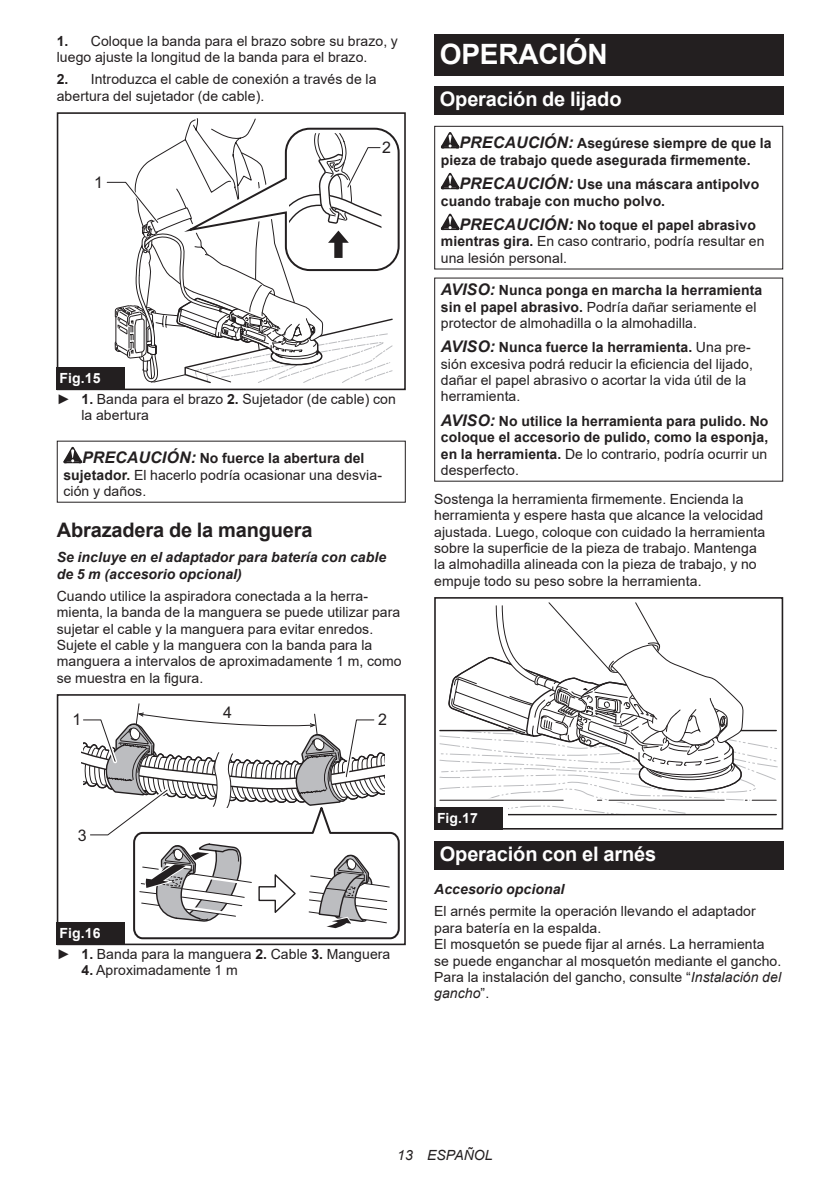
<style>
.page{position:relative;width:840px;height:1191px;background:#fff}
.page>*{position:absolute;margin:0;border:0;box-sizing:border-box;transform-origin:0 0}
.t1{font:700 28px "Arial";letter-spacing:-.01em;color:#fff}
.t2{font:700 20px "Arial";letter-spacing:-.01em;color:#fff}
.t3{font:700 20px "Arial";letter-spacing:-.01em;color:#231f20}
.t4{font:16px "Arial";color:#231f20}
.t5{font:14px/16.4px "Arial";letter-spacing:.005em;color:#231f20}
.t6{font:700 14px/16.4px "Arial";letter-spacing:.005em;color:#231f20}
.t7{font:italic 700 14px/16.4px "Arial";letter-spacing:.005em;color:#231f20}
.t8{font:italic 14px "Arial";letter-spacing:.005em;color:#231f20}
.t9{font:700 14px "Arial";color:#fff}
.s1{font-weight:700}
.s2{font-weight:700;color:#fff}
.s3{font-weight:700;font-style:italic;font-size:16px}
.s4{font-style:italic;font-size:16px}
.s5{font-weight:400}
.s6{font-style:italic}
</style>
<div class="page">
<div style="left:57px;top:112px;width:348px;height:278px;border:2px solid #231f20"></div>
<svg style="left:104px;top:112px;width:296px;height:272px"></svg>
<div style="left:57px;top:367px;width:68px;height:23px;background:#231f20"></div>
<svg style="left:63px;top:447px;width:19px;height:16px"></svg>
<div style="left:57px;top:694px;width:348px;height:251px;border:2px solid #231f20"></div>
<svg style="left:81px;top:703px;width:319px;height:237px"></svg>
<div style="left:57px;top:922px;width:68px;height:23px;background:#231f20"></div>
<div style="left:434px;top:34px;width:348px;height:41px;background:#231f20"></div>
<div style="left:434px;top:86px;width:348px;height:29px;background:#231f20"></div>
<svg style="left:440px;top:132px;width:19px;height:16px"></svg>
<svg style="left:440px;top:173px;width:19px;height:16px"></svg>
<svg style="left:440px;top:214px;width:19px;height:16px"></svg>
<div style="left:434px;top:126px;width:348px;height:143px;border:1px solid #231f20"></div>
<svg style="left:439px;top:602px;width:338px;height:213px"></svg>
<div style="left:434px;top:801px;width:73px;height:28px;background:#fff"></div>
<div style="left:434px;top:597px;width:348px;height:232px;border:2px solid #231f20"></div>
<div style="left:434px;top:807px;width:68px;height:22px;background:#231f20"></div>
<div style="left:434px;top:841px;width:348px;height:28px;background:#231f20"></div>
<p class="t5" style="left:57px;top:33px;width:342px"><span class="s1">1.</span> Coloque la banda para el brazo sobre su brazo, y luego ajuste la longitud de la banda para el brazo.</p>
<p class="t5" style="left:57px;top:71px;width:321px"><span class="s1">2.</span> Introduzca el cable de conexión a través de la abertura del sujetador (de cable).</p>
<p class="t4" style="left:94px;top:171px;width:10px">1</p>
<p class="t4" style="left:382px;top:137px;width:10px">2</p>
<p class="t5" style="left:57px;top:368px;width:340px;line-height:20.2px"><span class="s2">Fig.15<br></span>► <span class="s1">1.</span> Banda para el brazo <span class="s1">2.</span> Sujetador (de cable) con</p>
<p class="t5" style="left:81px;top:407px;width:69px">la abertura</p>
<p class="t5" style="left:63px;top:450px;width:320px;text-indent:19px"><span class="s3">PRECAUCIÓN:</span> <span class="s1">No fuerce la abertura del sujetador.</span> El hacerlo podría ocasionar una desvia&shy;ción y daños.</p>
<h2 class="t3" style="left:57px;top:516px;width:257px">Abrazadera de la manguera</h2>
<p class="t7" style="left:57px;top:549px;width:331px">Se incluye en el adaptador para batería con cable de 5 m (accesorio opcional)</p>
<p class="t5" style="left:57px;top:587px;width:346px">Cuando utilice la aspiradora conectada a la herra&shy;mienta, la banda de la manguera se puede utilizar para sujetar el cable y la manguera para evitar enredos.<br>Sujete el cable y la manguera con la banda para la manguera a intervalos de aproximadamente 1 m, como se muestra en la figura.</p>
<p class="t4" style="left:378px;top:708px;width:10px">2</p>
<p class="t4" style="left:223px;top:701px;width:10px">4</p>
<p class="t4" style="left:72px;top:708px;width:10px">1</p>
<h1 class="t1" style="left:439px;top:34px;width:169px">OPERACIÓN</h1>
<h2 class="t2" style="left:439px;top:85px;width:183px">Operación de lijado</h2>
<p class="t6" style="left:440px;top:135px;width:332px;text-indent:19px"><span class="s4">PRECAUCIÓN:</span> Asegúrese siempre de que la pieza de trabajo quede asegurada firmemente.</p>
<p class="t6" style="left:440px;top:176px;width:320px;text-indent:19px"><span class="s4">PRECAUCIÓN:</span> Use una máscara antipolvo cuando trabaje con mucho polvo.</p>
<p class="t5" style="left:440px;top:217px;width:325px;text-indent:19px"><span class="s3">PRECAUCIÓN:</span> <span class="s1">No toque el papel abrasivo mientras gira.</span> En caso contrario, podría resultar en una lesión personal.</p>
<p class="t5" style="left:440px;top:282px;width:323px"><span class="s3">AVISO:</span> <span class="s1">Nunca ponga en marcha la herramienta sin el papel abrasivo.</span> Podría dañar seriamente el protector de almohadilla o la almohadilla.</p>
<p class="t5" style="left:440px;top:339px;width:313px"><span class="s3">AVISO:</span> <span class="s1">Nunca fuerce la herramienta.</span> Una pre&shy;sión excesiva podrá reducir la eficiencia del lijado, dañar el papel abrasivo o acortar la vida útil de la herramienta.</p>
<p class="t6" style="left:440px;top:413px;width:329px;text-align:justify"><span class="s4">AVISO:</span> No utilice la herramienta para pulido. No coloque el accesorio de pulido, como la esponja, en la herramienta. <span class="s5">De lo contrario, podría ocurrir un desperfecto.</span></p>
<p class="t5" style="left:434px;top:490px;width:332px">Sostenga la herramienta firmemente. Encienda la herramienta y espere hasta que alcance la velocidad ajustada. Luego, coloque con cuidado la herramienta sobre la superficie de la pieza de trabajo. Mantenga la almohadilla alineada con la pieza de trabajo, y no empuje todo su peso sobre la herramienta.</p>
<p class="t4" style="left:78px;top:824px;width:10px">3</p>
<p class="t5" style="left:57px;top:923px;width:335px;line-height:20.2px"><span class="s2">Fig.16<br></span>► <span class="s1">1.</span> Banda para la manguera <span class="s1">2.</span> Cable <span class="s1">3.</span> Manguera</p>
<p class="t5" style="left:81px;top:962px;width:158px"><span class="s1">4.</span> Aproximadamente 1 m</p>
<p class="t9" style="left:437px;top:808px;width:42px">Fig.17</p>
<h2 class="t2" style="left:439px;top:840px;width:218px">Operación con el arnés</h2>
<p class="t7" style="left:434px;top:881px;width:132px">Accesorio opcional</p>
<p class="t5" style="left:434px;top:903px;width:348px">El arnés permite la operación llevando el adaptador para batería en la espalda.<br>El mosquetón se puede fijar al arnés. La herramienta se puede enganchar al mosquetón mediante el gancho.<br>Para la instalación del gancho, consulte “<span class="s6">Instalación del gancho</span>”.</p>
<p class="t8" style="left:397px;top:1146px;width:97px">13 ESPAÑOL</p>
</div>
